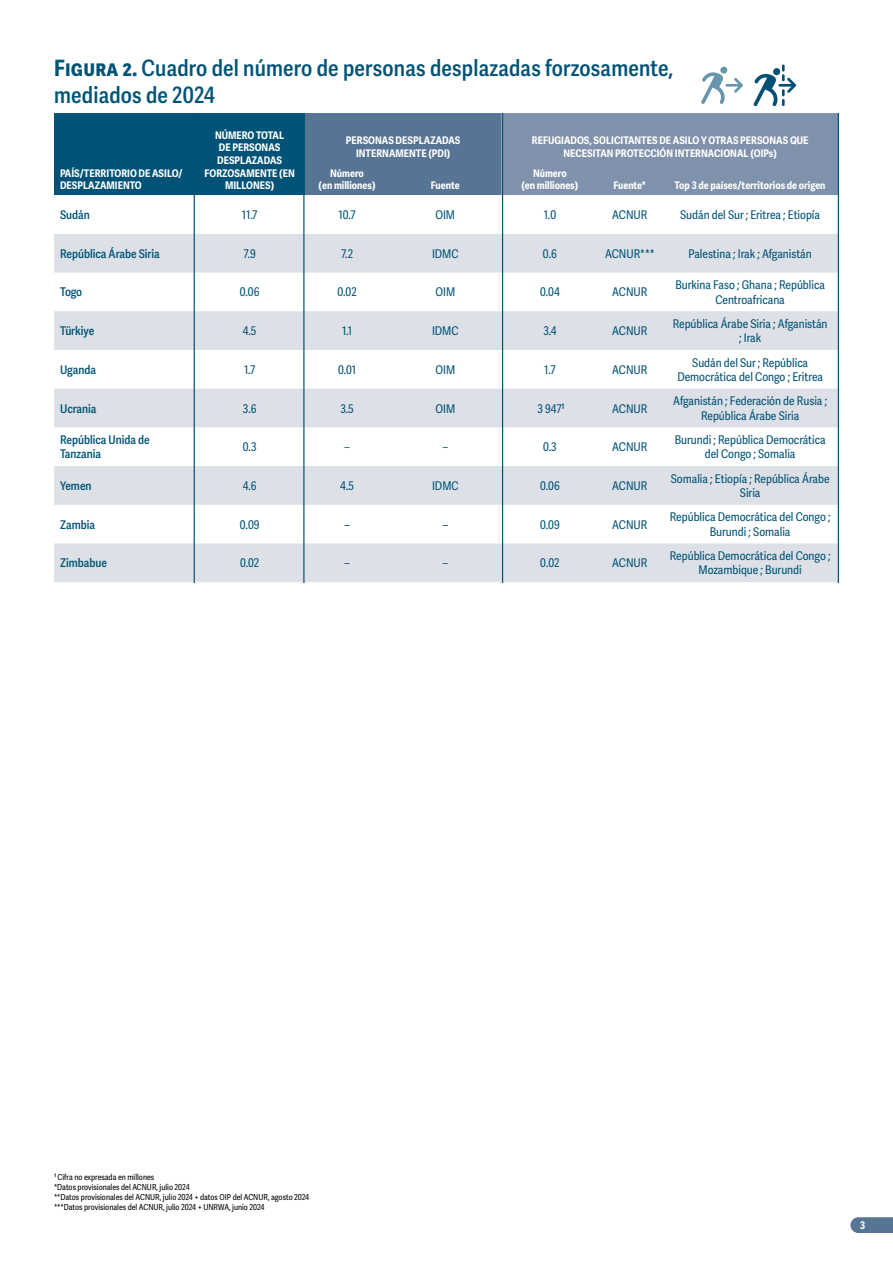
<style>
.page{position:relative;width:893px;height:1263px;background:#fff}
.page>*{position:absolute;margin:0;border:0;box-sizing:border-box;transform-origin:0 0}
.t1{font:600 22.5px/27px "Adelle Sans Cnd";letter-spacing:.01em;color:#005377}
.t2{font:12px/14.4px "Adelle Sans Cnd";color:#005377;text-align:center}
.t3{font:600 12px/14.4px "Adelle Sans Cnd";color:#005377}
.t4{font:700 10.5px/12.6px "Adelle Sans Cnd";color:#fff;text-align:center}
.t5{font:8.25px/9.9px "Adelle Sans Cnd";color:#000}
.s1{font-weight:700}
</style>
<div class="page">
<svg style="left:850px;top:1217px;width:43px;height:16px"></svg>
<svg style="left:54px;top:113px;width:784px;height:82px;background:#4c7694"></svg>
<svg style="left:54px;top:234px;width:784px;height:348px;fill:#dde0e6"></svg>
<hr style="left:194px;top:113px;width:1px;height:470px;background:#005377">
<hr style="left:303px;top:113px;width:1px;height:470px;background:#005377">
<hr style="left:502px;top:113px;width:1px;height:470px;background:#005377">
<hr style="left:838px;top:113px;width:1px;height:470px;background:#005377">
<svg style="left:701px;top:66px;width:42px;height:38px"></svg>
<svg style="left:753px;top:65px;width:43px;height:41px"></svg>
<h1 class="t1" style="left:54px;top:55px;width:620px"><span class="s1">Figura 2.</span> Cuadro del número de personas desplazadas forzosamente, mediados de 2024</h1>
<p class="t4" style="left:60px;top:167px;width:124px;text-align:left">PAÍS/TERRITORIO DE ASILO/<br>DESPLAZAMIENTO</p>
<p class="t4" style="left:204px;top:129px;width:92px">NÚMERO TOTAL<br>DE PERSONAS<br>DESPLAZADAS<br>FORZOSAMENTE (EN<br>MILLONES)</p>
<p class="t4" style="left:346px;top:134px;width:116px">PERSONAS DESPLAZADAS<br>INTERNAMENTE (PDI)</p>
<p class="t4" style="left:532px;top:134px;width:278px">REFUGIADOS, SOLICITANTES DE ASILO Y OTRAS PERSONAS QUE<br>NECESITAN PROTECCIÓN INTERNACIONAL (OIPs)</p>
<p class="t4" style="left:319px;top:167px;width:58px">Número<br>(en milliones)</p>
<p class="t4" style="left:521px;top:167px;width:58px">Número<br>(en milliones)</p>
<p class="t4" style="left:613px;top:179px;width:34px">Fuente*</p>
<p class="t4" style="left:675px;top:179px;width:153px">Top 3 de países/territorios de origen</p>
<p class="t4" style="left:431px;top:179px;width:30px">Fuente</p>
<p class="t3" style="left:60px;top:208px;width:31px">Sudán</p>
<p class="t2" style="left:242px;top:208px;width:17px">11.7</p>
<p class="t2" style="left:339px;top:208px;width:19px">10.7</p>
<p class="t2" style="left:435px;top:208px;width:21px">OIM</p>
<p class="t2" style="left:544px;top:208px;width:14px">1.0</p>
<p class="t2" style="left:612px;top:208px;width:37px">ACNUR</p>
<p class="t2" style="left:680px;top:208px;width:141px">Sudán del Sur ; Eritrea ; Etiopía</p>
<p class="t3" style="left:60px;top:247px;width:101px">República Árabe Siria</p>
<p class="t2" style="left:243px;top:247px;width:14px">7.9</p>
<p class="t2" style="left:341px;top:247px;width:13px">7.2</p>
<p class="t2" style="left:432px;top:247px;width:28px">IDMC</p>
<p class="t2" style="left:543px;top:247px;width:15px">0.6</p>
<p class="t2" style="left:605px;top:247px;width:51px">ACNUR***</p>
<p class="t2" style="left:688px;top:247px;width:125px">Palestina ; Irak ; Afganistán</p>
<p class="t3" style="left:60px;top:285px;width:24px">Togo</p>
<p class="t2" style="left:240px;top:285px;width:21px">0.06</p>
<p class="t2" style="left:337px;top:285px;width:21px">0.02</p>
<p class="t2" style="left:435px;top:285px;width:21px">OIM</p>
<p class="t2" style="left:540px;top:285px;width:21px">0.04</p>
<p class="t2" style="left:612px;top:285px;width:37px">ACNUR</p>
<p class="t2" style="left:675px;top:278px;width:151px">Burkina Faso ; Ghana ; República<br>Centroafricana</p>
<p class="t3" style="left:60px;top:324px;width:36px">Türkiye</p>
<p class="t2" style="left:243px;top:324px;width:15px">4.5</p>
<p class="t2" style="left:342px;top:324px;width:12px">1.1</p>
<p class="t2" style="left:432px;top:324px;width:28px">IDMC</p>
<p class="t2" style="left:543px;top:324px;width:15px">3.4</p>
<p class="t2" style="left:612px;top:324px;width:37px">ACNUR</p>
<p class="t2" style="left:673px;top:317px;width:156px">República Árabe Siria ; Afganistán ; Irak</p>
<p class="t3" style="left:60px;top:363px;width:38px">Uganda</p>
<p class="t2" style="left:244px;top:363px;width:13px">1.7</p>
<p class="t2" style="left:338px;top:363px;width:20px">0.01</p>
<p class="t2" style="left:435px;top:363px;width:21px">OIM</p>
<p class="t2" style="left:544px;top:363px;width:13px">1.7</p>
<p class="t2" style="left:612px;top:363px;width:37px">ACNUR</p>
<p class="t2" style="left:677px;top:356px;width:147px">Sudán del Sur ; República<br>Democrática del Congo ; Eritrea</p>
<p class="t3" style="left:60px;top:401px;width:38px">Ucrania</p>
<p class="t2" style="left:243px;top:401px;width:15px">3.6</p>
<p class="t2" style="left:340px;top:401px;width:15px">3.5</p>
<p class="t2" style="left:435px;top:401px;width:21px">OIM</p>
<p class="t2" style="left:538px;top:401px;width:29px">3 947¹</p>
<p class="t2" style="left:612px;top:401px;width:37px">ACNUR</p>
<p class="t2" style="left:673px;top:394px;width:155px">Afganistán ; Federación de Rusia ;<br>República Árabe Siria</p>
<p class="t3" style="left:60px;top:433px;width:91px">República Unida de<br>Tanzania</p>
<p class="t2" style="left:243px;top:440px;width:15px">0.3</p>
<p class="t2" style="left:344px;top:440px;width:7px">–</p>
<p class="t2" style="left:443px;top:440px;width:7px">–</p>
<p class="t2" style="left:543px;top:440px;width:15px">0.3</p>
<p class="t2" style="left:612px;top:440px;width:37px">ACNUR</p>
<p class="t2" style="left:675px;top:433px;width:152px">Burundi ; República Democrática del Congo ; Somalia</p>
<p class="t3" style="left:60px;top:479px;width:33px">Yemen</p>
<p class="t2" style="left:243px;top:479px;width:15px">4.6</p>
<p class="t2" style="left:340px;top:479px;width:15px">4.5</p>
<p class="t2" style="left:432px;top:479px;width:28px">IDMC</p>
<p class="t2" style="left:540px;top:479px;width:21px">0.06</p>
<p class="t2" style="left:612px;top:479px;width:37px">ACNUR</p>
<p class="t2" style="left:671px;top:472px;width:160px">Somalia ; Etiopía ; República Árabe<br>Siria</p>
<p class="t3" style="left:60px;top:517px;width:36px">Zambia</p>
<p class="t2" style="left:240px;top:517px;width:21px">0.09</p>
<p class="t2" style="left:344px;top:517px;width:7px">–</p>
<p class="t2" style="left:443px;top:517px;width:7px">–</p>
<p class="t2" style="left:540px;top:517px;width:21px">0.09</p>
<p class="t2" style="left:612px;top:517px;width:37px">ACNUR</p>
<p class="t2" style="left:670px;top:510px;width:162px">República Democrática del Congo ;<br>Burundi ; Somalia</p>
<p class="t3" style="left:60px;top:556px;width:48px">Zimbabue</p>
<p class="t2" style="left:240px;top:556px;width:21px">0.02</p>
<p class="t2" style="left:344px;top:556px;width:7px">–</p>
<p class="t2" style="left:443px;top:556px;width:7px">–</p>
<p class="t2" style="left:540px;top:556px;width:21px">0.02</p>
<p class="t2" style="left:612px;top:556px;width:37px">ACNUR</p>
<p class="t2" style="left:670px;top:549px;width:162px">República Democrática del Congo ;<br>Mozambique ; Burundi</p>
<p class="t5" style="left:54px;top:1172px;width:257px">¹ Cifra no expresada en millones<br>*Datos provisionales del ACNUR, julio 2024<br>**Datos provisionales del ACNUR, julio 2024 + datos OIP del ACNUR, agosto 2024 ***Datos provisionales del ACNUR, julio 2024 + UNRWA, junio 2024</p>
<p class="t4" style="left:860px;top:1219px;width:7px">3</p>
</div>
